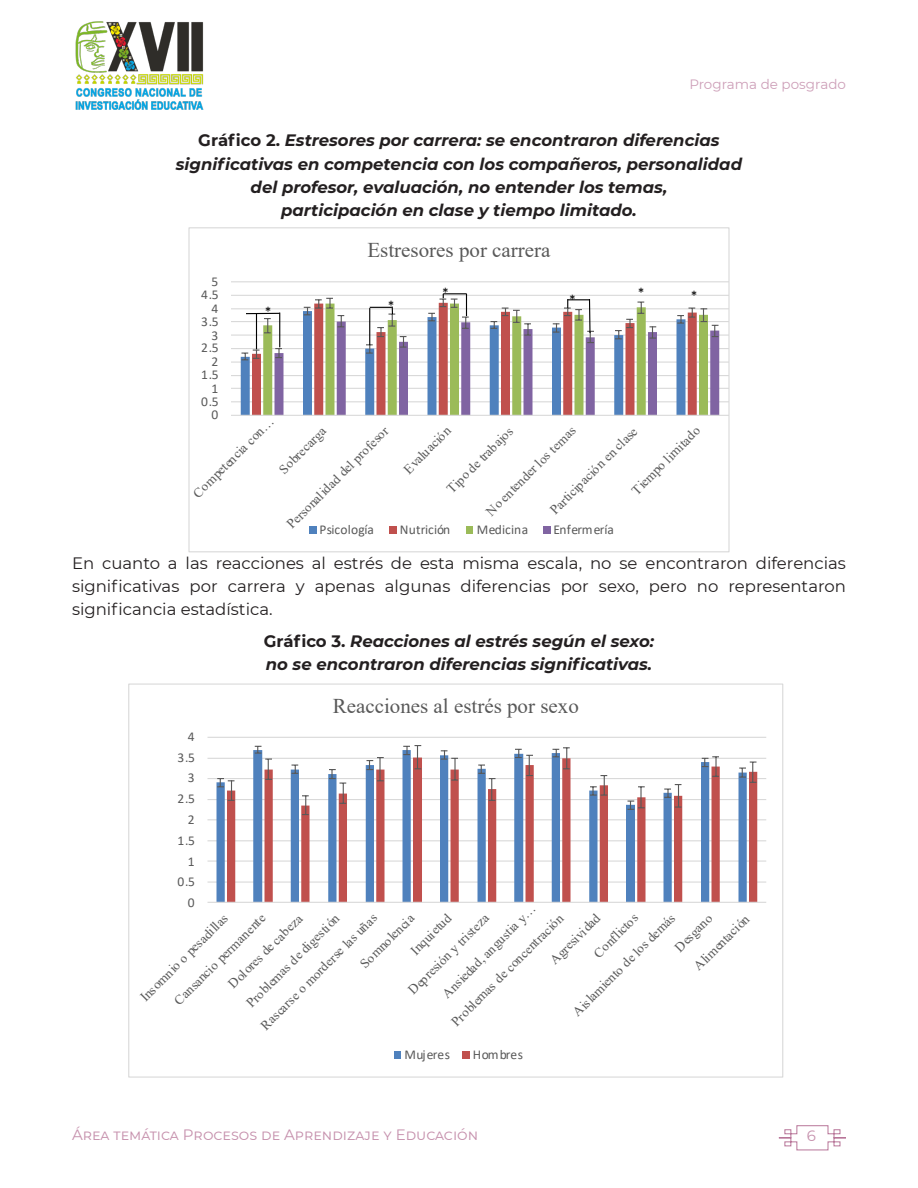
<style>
.page{position:relative;width:918px;height:1188px;background:#fff}
.page>*{position:absolute;margin:0;border:0;box-sizing:border-box;transform-origin:0 0}
.t1{font:21px "Times New Roman";color:#595959}
.body{font:italic 700 16.5px/23.1px "Montserrat";color:#231f20;text-align:center}
.body-2{font:16.5px/23.1px "Montserrat";color:#231f20;text-align:justify}
.t2{font:15px "Montserrat";color:#c691ad}
.t3{font:13.5px "Times New Roman";color:#595959}
.t4{font:13.5px "Calibri";letter-spacing:-.005em;color:#595959}
.t5{font:13.5px "Montserrat";color:#cd9fb8}
.t6{font:13.5px "Calibri";letter-spacing:.02em;color:#595959}
.t7{font:13.5px "Calibri";letter-spacing:.015em;color:#595959}
.t8{font:13.5px "Calibri";color:#000}
.s1{font-style:normal}
</style>
<div class="page">
<svg style="left:778px;top:1125px;width:68px;height:26px"></svg>
<img style="left:75px;top:21px;width:129px;height:89px">
<hr style="left:231px;top:401px;width:498px;height:1px;background:#d9d9d9">
<hr style="left:231px;top:388px;width:498px;height:1px;background:#d9d9d9">
<hr style="left:231px;top:375px;width:498px;height:1px;background:#d9d9d9">
<hr style="left:231px;top:362px;width:498px;height:1px;background:#d9d9d9">
<hr style="left:231px;top:348px;width:498px;height:1px;background:#d9d9d9">
<hr style="left:231px;top:335px;width:498px;height:1px;background:#d9d9d9">
<hr style="left:231px;top:321px;width:498px;height:1px;background:#d9d9d9">
<hr style="left:231px;top:308px;width:498px;height:1px;background:#d9d9d9">
<hr style="left:231px;top:295px;width:498px;height:1px;background:#d9d9d9">
<hr style="left:231px;top:281px;width:498px;height:1px;background:#d9d9d9">
<hr style="left:231px;top:415px;width:498px;height:1px;background:#d9d9d9">
<div style="left:309px;top:526px;width:7px;height:8px;background:#4f81bd"></div>
<div style="left:389px;top:526px;width:8px;height:8px;background:#c0504d"></div>
<div style="left:466px;top:526px;width:7px;height:8px;background:#9bbb59"></div>
<div style="left:543px;top:526px;width:7px;height:8px;background:#8064a2"></div>
<svg style="left:242px;top:293px;width:477px;height:122px"></svg>
<hr style="left:208px;top:882px;width:558px;height:1px;background:#d9d9d9">
<hr style="left:208px;top:861px;width:558px;height:1px;background:#d9d9d9">
<hr style="left:208px;top:840px;width:558px;height:1px;background:#d9d9d9">
<hr style="left:208px;top:819px;width:558px;height:1px;background:#d9d9d9">
<hr style="left:208px;top:799px;width:558px;height:1px;background:#d9d9d9">
<hr style="left:208px;top:778px;width:558px;height:1px;background:#d9d9d9">
<hr style="left:208px;top:758px;width:558px;height:1px;background:#d9d9d9">
<hr style="left:208px;top:737px;width:558px;height:1px;background:#d9d9d9">
<svg style="left:217px;top:750px;width:485px;height:152px"></svg>
<svg style="left:227px;top:758px;width:530px;height:144px"></svg>
<svg style="left:292px;top:765px;width:6px;height:9px"></svg>
<svg style="left:217px;top:778px;width:18px;height:23px"></svg>
<svg style="left:255px;top:746px;width:17px;height:34px"></svg>
<svg style="left:302px;top:795px;width:7px;height:20px"></svg>
<svg style="left:329px;top:769px;width:17px;height:35px"></svg>
<svg style="left:367px;top:757px;width:17px;height:24px"></svg>
<svg style="left:403px;top:745px;width:18px;height:24px"></svg>
<svg style="left:441px;top:750px;width:17px;height:31px"></svg>
<svg style="left:478px;top:765px;width:18px;height:36px"></svg>
<svg style="left:515px;top:749px;width:18px;height:27px"></svg>
<svg style="left:553px;top:747px;width:17px;height:22px"></svg>
<svg style="left:590px;top:775px;width:17px;height:21px"></svg>
<svg style="left:628px;top:786px;width:17px;height:24px"></svg>
<svg style="left:664px;top:784px;width:18px;height:24px"></svg>
<svg style="left:702px;top:756px;width:17px;height:21px"></svg>
<svg style="left:739px;top:762px;width:18px;height:21px"></svg>
<hr style="left:208px;top:902px;width:558px;height:1px;background:#d9d9d9">
<div style="left:394px;top:1052px;width:7px;height:7px;background:#4f81bd"></div>
<div style="left:463px;top:1052px;width:7px;height:7px;background:#c0504d"></div>
<p class="t5" style="left:689px;top:75px;width:158px">Programa de posgrado</p>
<p class="body" style="left:176px;top:128px;width:568px"><span class="s1">Gráfico 2.</span> Estresores por carrera: se encontraron diferencias significativas en competencia con los compañeros, personalidad del profesor, evaluación, no entender los temas,<br>participación en clase y tiempo limitado.</p>
<p class="t4" style="left:211px;top:272px;width:8px">5</p>
<p class="t4" style="left:201px;top:285px;width:19px">4.5</p>
<p class="t4" style="left:211px;top:299px;width:8px">4</p>
<p class="t4" style="left:201px;top:312px;width:19px">3.5</p>
<p class="t4" style="left:211px;top:326px;width:8px">3</p>
<p class="t4" style="left:201px;top:338px;width:19px">2.5</p>
<p class="t4" style="left:211px;top:352px;width:8px">2</p>
<p class="t4" style="left:201px;top:365px;width:19px">1.5</p>
<p class="t4" style="left:211px;top:379px;width:8px">1</p>
<p class="t4" style="left:201px;top:392px;width:19px">0.5</p>
<p class="t4" style="left:211px;top:405px;width:8px">0</p>
<p class="t8" style="left:265px;top:302px;width:8px">*</p>
<p class="t1" style="left:367px;top:235px;width:185px">Estresores por carrera</p>
<p class="t8" style="left:388px;top:296px;width:8px">*</p>
<p class="t8" style="left:442px;top:283px;width:8px">*</p>
<p class="t8" style="left:569px;top:290px;width:8px">*</p>
<p class="t8" style="left:638px;top:283px;width:8px">*</p>
<p class="t8" style="left:691px;top:286px;width:8px">*</p>
<p class="t3" style="left:189px;top:489px;width:110px;rotate:-45deg">Competencia con…</p>
<p class="t3" style="left:275px;top:465px;width:62px;rotate:-45deg">Sobrecarga</p>
<p class="t3" style="left:482px;top:507px;width:122px;rotate:-45deg">No entender los temas</p>
<p class="t3" style="left:282px;top:519px;width:140px;rotate:-45deg">Personalidad del profesor</p>
<p class="t3" style="left:399px;top:465px;width:62px;rotate:-45deg">Evaluación</p>
<p class="t3" style="left:627px;top:486px;width:92px;rotate:-45deg">Tiempo limitado</p>
<p class="t3" style="left:442px;top:484px;width:89px;rotate:-45deg">Tipo de trabajos</p>
<p class="t3" style="left:546px;top:505px;width:119px;rotate:-45deg">Participación en clase</p>
<p class="t4" style="left:319px;top:520px;width:56px">Psicología</p>
<p class="t4" style="left:400px;top:520px;width:52px">Nutrición</p>
<p class="t6" style="left:477px;top:520px;width:53px">Medicina</p>
<p class="t4" style="left:553px;top:520px;width:62px">Enfermería</p>
<p class="body-2" style="left:72px;top:551px;width:776px">En cuanto a las reacciones al estrés de esta misma escala, no se encontraron diferencias significativas por carrera y apenas algunas diferencias por sexo, pero no representaron significancia estadística.</p>
<p class="body" style="left:264px;top:629px;width:392px;text-align:left"><span class="s1">Gráfico 3.</span> Reacciones al estrés según el sexo: no se encontraron diferencias significativas.</p>
<p class="t4" style="left:188px;top:727px;width:8px">4</p>
<p class="t4" style="left:178px;top:748px;width:19px">3.5</p>
<p class="t4" style="left:188px;top:768px;width:8px">3</p>
<p class="t4" style="left:178px;top:789px;width:19px">2.5</p>
<p class="t4" style="left:188px;top:810px;width:8px">2</p>
<p class="t4" style="left:178px;top:831px;width:19px">1.5</p>
<p class="t4" style="left:188px;top:852px;width:8px">1</p>
<p class="t4" style="left:178px;top:872px;width:19px">0.5</p>
<p class="t4" style="left:188px;top:893px;width:8px">0</p>
<p class="t1" style="left:333px;top:691px;width:248px">Reacciones al estrés por sexo</p>
<p class="t3" style="left:438px;top:989px;width:128px;rotate:-45deg">Ansiedad, angustia y…</p>
<p class="t3" style="left:406px;top:946px;width:53px;rotate:-45deg">Inquietud</p>
<p class="t3" style="left:545px;top:955px;width:67px;rotate:-45deg">Agresividad</p>
<p class="t3" style="left:256px;top:1021px;width:160px;rotate:-45deg">Rascarse o morderse las uñas</p>
<p class="t3" style="left:404px;top:985px;width:109px;rotate:-45deg">Depresión y tristeza</p>
<p class="t3" style="left:170px;top:996px;width:125px;rotate:-45deg">Cansancio permanente</p>
<p class="t3" style="left:589px;top:949px;width:58px;rotate:-45deg">Conflictos</p>
<p class="t3" style="left:447px;top:1017px;width:154px;rotate:-45deg">Problemas de concentración</p>
<p class="t3" style="left:136px;top:992px;width:119px;rotate:-45deg">Insomnio o pesadillas</p>
<p class="t3" style="left:356px;top:959px;width:72px;rotate:-45deg">Somnolencia</p>
<p class="t3" style="left:568px;top:1007px;width:140px;rotate:-45deg">Aislamiento de los demás</p>
<p class="t3" style="left:670px;top:943px;width:49px;rotate:-45deg">Desgano</p>
<p class="t3" style="left:224px;top:979px;width:101px;rotate:-45deg">Dolores de cabeza</p>
<p class="t3" style="left:242px;top:998px;width:127px;rotate:-45deg">Problemas de digestión</p>
<p class="t3" style="left:689px;top:961px;width:74px;rotate:-45deg">Alimentación</p>
<p class="t4" style="left:404px;top:1045px;width:47px">Mujeres</p>
<p class="t7" style="left:473px;top:1045px;width:52px">Hombres</p>
<p class="t2" style="left:72px;top:1124px;width:408px">Área temática Procesos de Aprendizaje y Educación</p>
<p class="t2" style="left:807px;top:1125px;width:11px">6</p>
</div>
